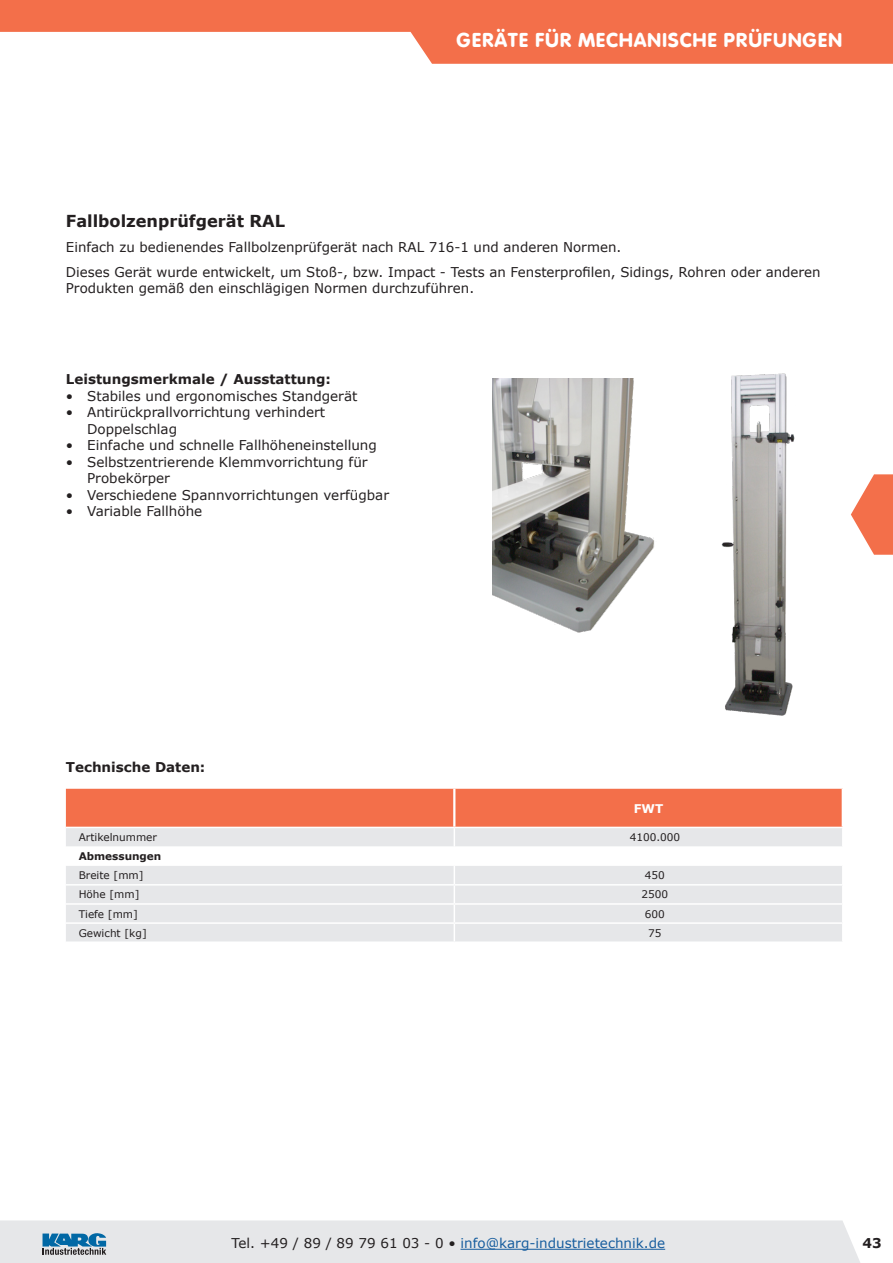
<style>
.page{position:relative;width:893px;height:1263px;background:#fff}
.page>*{position:absolute;margin:0;border:0;box-sizing:border-box;transform-origin:0 0}
.t1{font:21px "VAG Round";color:#fff}
._03_Unterüberschrift{font:700 16.5px "Verdana";color:#231f20}
._03_Fließtext{font:13.5px/16.5px "Verdana";color:#231f20}
.t2{font:13.5px "Verdana";color:#175d9e}
._03_Eigenschaften{font:700 13.5px "Verdana";color:#231f20}
._03_Tabellenhead{font:700 12px "Verdana";color:#fff}
._03_Tabelleninhalt{font:10.5px "Verdana";color:#231f20}
._03_Tabellenrubrik{font:700 10.5px "Verdana";color:#231f20}
.s1{color:#231f20}
</style>
<div class="page">
<svg style="left:851px;top:474px;width:42px;height:81px"></svg>
<svg style="left:0;top:0;width:893px;height:64px;fill:#f36f4a"></svg>
<svg style="left:0;top:1220px;width:860px;height:43px;background:#e0e3e6"></svg>
<hr style="left:460px;top:1249px;width:205px;height:1px;background:#175d9e">
<img style="left:721px;top:373px;width:74px;height:343px">
<img style="left:493px;top:378px;width:161px;height:255px">
<svg style="left:66px;top:789px;width:777px;height:152px"></svg>
<h1 class="t1" style="left:456px;top:28px;width:388px">GERÄTE FÜR MECHANISCHE PRÜFUNGEN</h1>
<p class="_03_Unterüberschrift" style="left:66px;top:210px;width:221px">Fallbolzenprüfgerät RAL</p>
<p class="_03_Fließtext" style="left:66px;top:239px;width:557px">Einfach zu bedienendes Fallbolzenprüfgerät nach RAL 716-1 und anderen Normen.</p>
<p class="_03_Fließtext" style="left:66px;top:264px;width:756px">Dieses Gerät wurde entwickelt, um Stoß-, bzw. Impact - Tests an Fensterprofilen, Sidings, Rohren oder anderen<br>Produkten gemäß den einschlägigen Normen durchzuführen.</p>
<p class="_03_Eigenschaften" style="left:66px;top:370px;width:267px">Leistungsmerkmale / Ausstattung:</p>
<p class="_03_Fließtext" style="left:66px;top:387px;width:293px">• Stabiles und ergonomisches Standgerät</p>
<p class="_03_Fließtext" style="left:87px;top:404px;width:240px;text-indent:-21px">• Antirückprallvorrichtung verhindert<br>Doppelschlag</p>
<p class="_03_Fließtext" style="left:66px;top:437px;width:312px">• Einfache und schnelle Fallhöheneinstellung</p>
<p class="_03_Fließtext" style="left:87px;top:453px;width:282px;text-indent:-21px">• Selbstzentrierende Klemmvorrichtung für<br>Probekörper</p>
<p class="_03_Fließtext" style="left:66px;top:486px;width:325px">• Verschiedene Spannvorrichtungen verfügbar</p>
<p class="_03_Fließtext" style="left:66px;top:503px;width:138px">• Variable Fallhöhe</p>
<p class="_03_Eigenschaften" style="left:66px;top:757px;width:141px">Technische Daten:</p>
<p class="_03_Tabellenhead" style="left:634px;top:800px;width:31px">FWT</p>
<p class="_03_Tabelleninhalt" style="left:79px;top:830px;width:80px">Artikelnummer</p>
<p class="_03_Tabelleninhalt" style="left:630px;top:830px;width:52px">4100.000</p>
<p class="_03_Tabellenrubrik" style="left:79px;top:849px;width:84px">Abmessungen</p>
<p class="_03_Tabelleninhalt" style="left:79px;top:868px;width:66px">Breite [mm]</p>
<p class="_03_Tabelleninhalt" style="left:645px;top:868px;width:22px">450</p>
<p class="_03_Tabelleninhalt" style="left:79px;top:887px;width:62px">Höhe [mm]</p>
<p class="_03_Tabelleninhalt" style="left:642px;top:887px;width:28px">2500</p>
<p class="_03_Tabelleninhalt" style="left:79px;top:906px;width:61px">Tiefe [mm]</p>
<p class="_03_Tabelleninhalt" style="left:645px;top:906px;width:22px">600</p>
<p class="_03_Tabelleninhalt" style="left:79px;top:926px;width:70px">Gewicht [kg]</p>
<p class="_03_Tabelleninhalt" style="left:648px;top:926px;width:15px">75</p>
<p class="t2" style="left:232px;top:1234px;width:435px"><span class="s1">Tel. +49 / 89 / 89 79 61 03 - 0 •</span> info@karg-industrietechnik.de</p>
<p class="_03_Eigenschaften" style="left:863px;top:1233px;width:21px">43</p>
</div>
